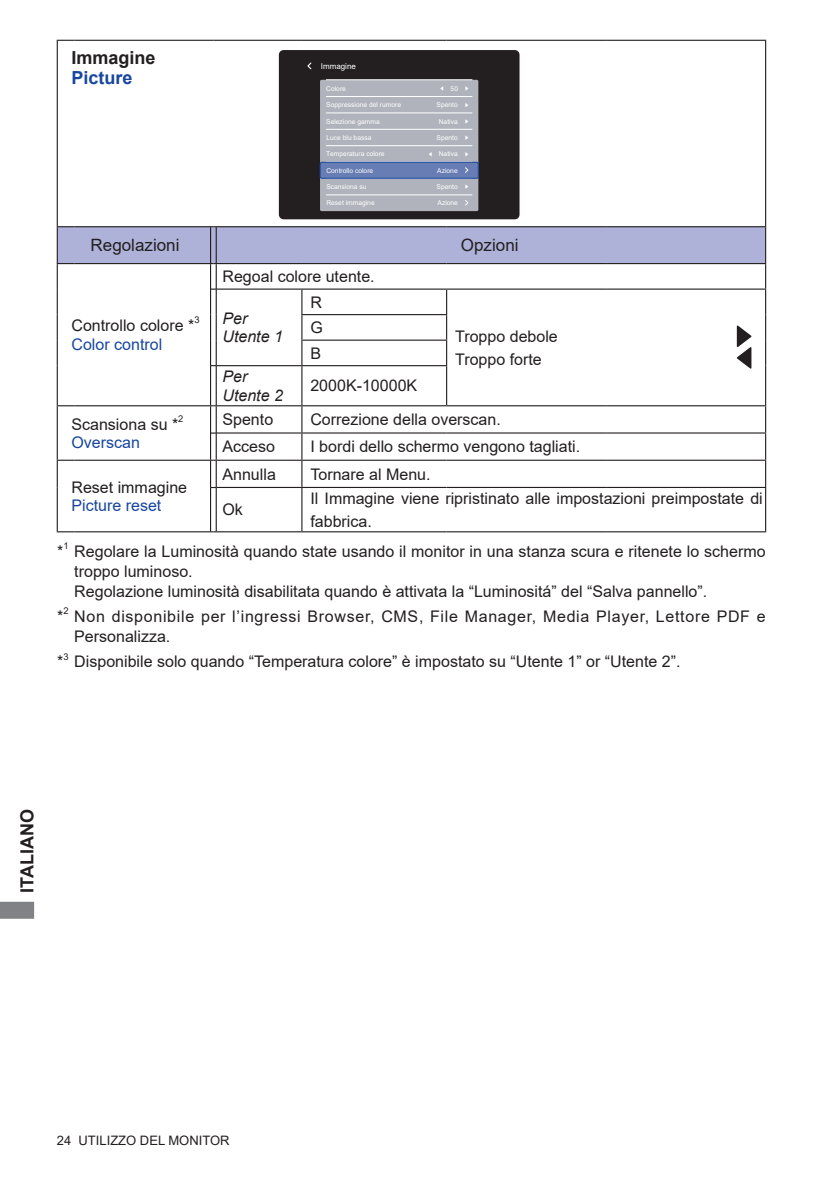
<style>
.page{position:relative;width:840px;height:1191px;background:#fff}
.page>*{position:absolute;margin:0;border:0;box-sizing:border-box;transform-origin:0 0}
.t1{font:700 18px "Arial";color:#231f20}
.t2{font:700 18px "Arial";color:#18469d}
.t3{font:17px "Arial";color:#231f20}
.t4{font:16px/22.6px "Arial";color:#231f20}
.t5{font:16px/19.8px "Arial";letter-spacing:.045em;color:#231f20}
.t6{font:16px "Arial";color:#18469d}
.t7{font:italic 16px/18.4px "Arial";color:#231f20}
.t8{font:13px "Arial";color:#231f20}
.t9{font:9.4px "Arial";color:#231f20}
.t10{font:8px "Arial";color:#fff}
.t11{font:6.6px "Arial";color:#fff}
</style>
<div class="page">
<svg style="left:0;top:901px;width:34px;height:17px"></svg>
<svg style="left:211px;top:369px;width:1px;height:36px"></svg>
<svg style="left:211px;top:488px;width:4px;height:43px"></svg>
<svg style="left:57px;top:40px;width:17px;height:1px"></svg>
<hr style="left:57px;top:41px;width:1px;height:185px;background:#231f20">
<hr style="left:74px;top:40px;width:139px;height:1px;background:#231f20">
<hr style="left:213px;top:40px;width:89px;height:1px;background:#231f20">
<hr style="left:302px;top:40px;width:144px;height:1px;background:#231f20">
<hr style="left:446px;top:40px;width:159px;height:1px;background:#231f20">
<hr style="left:605px;top:40px;width:160px;height:1px;background:#231f20">
<hr style="left:764px;top:41px;width:1px;height:185px;background:#231f20">
<hr style="left:57px;top:366px;width:1px;height:39px;background:#231f20">
<hr style="left:301px;top:366px;width:1px;height:39px;background:#231f20">
<hr style="left:74px;top:405px;width:139px;height:1px;background:#231f20">
<svg style="left:57px;top:405px;width:17px;height:82px"></svg>
<hr style="left:74px;top:459px;width:139px;height:2px;background:#231f20">
<hr style="left:57px;top:487px;width:1px;height:44px;background:#231f20">
<svg style="left:57px;top:531px;width:17px;height:1px"></svg>
<hr style="left:74px;top:531px;width:139px;height:1px;background:#231f20">
<hr style="left:210px;top:366px;width:1px;height:39px;background:#231f20">
<hr style="left:215px;top:366px;width:2px;height:39px;background:#231f20">
<hr style="left:213px;top:405px;width:89px;height:1px;background:#231f20">
<hr style="left:302px;top:405px;width:144px;height:1px;background:#231f20">
<hr style="left:446px;top:405px;width:159px;height:1px;background:#231f20">
<hr style="left:605px;top:405px;width:160px;height:1px;background:#231f20">
<hr style="left:217px;top:432px;width:85px;height:1px;background:#231f20">
<hr style="left:302px;top:432px;width:144px;height:1px;background:#231f20">
<hr style="left:446px;top:432px;width:159px;height:1px;background:#231f20">
<hr style="left:605px;top:432px;width:160px;height:1px;background:#231f20">
<hr style="left:213px;top:459px;width:89px;height:2px;background:#231f20">
<hr style="left:302px;top:459px;width:144px;height:2px;background:#231f20">
<svg style="left:301px;top:406px;width:1px;height:81px"></svg>
<hr style="left:446px;top:459px;width:159px;height:2px;background:#231f20">
<hr style="left:605px;top:459px;width:160px;height:2px;background:#231f20">
<hr style="left:217px;top:487px;width:85px;height:1px;background:#231f20">
<hr style="left:302px;top:487px;width:144px;height:1px;background:#231f20">
<hr style="left:301px;top:488px;width:1px;height:43px;background:#231f20">
<hr style="left:446px;top:487px;width:159px;height:1px;background:#231f20">
<hr style="left:605px;top:487px;width:160px;height:1px;background:#231f20">
<hr style="left:764px;top:488px;width:1px;height:43px;background:#231f20">
<hr style="left:213px;top:531px;width:89px;height:1px;background:#231f20">
<hr style="left:302px;top:531px;width:144px;height:1px;background:#231f20">
<hr style="left:446px;top:531px;width:159px;height:1px;background:#231f20">
<hr style="left:605px;top:531px;width:160px;height:1px;background:#231f20">
<hr style="left:215px;top:406px;width:2px;height:27px;background:#231f20">
<hr style="left:215px;top:433px;width:2px;height:26px;background:#231f20">
<hr style="left:215px;top:461px;width:2px;height:26px;background:#231f20">
<hr style="left:210px;top:487px;width:1px;height:44px;background:#231f20">
<hr style="left:215px;top:487px;width:2px;height:44px;background:#231f20">
<hr style="left:446px;top:366px;width:1px;height:39px;background:#231f20">
<hr style="left:764px;top:366px;width:1px;height:39px;background:#231f20">
<div style="left:279px;top:50px;width:240px;height:169px;background:#231f20;border-radius:5px"></div>
<div style="left:320px;top:80px;width:158px;height:131px;background:#b1b3bc;border-radius:2px"></div>
<svg style="left:307px;top:62px;width:5px;height:8px"></svg>
<hr style="left:326px;top:96px;width:146px;height:1px;background:#fff">
<hr style="left:326px;top:79px;width:146px;height:1px;background:#fff">
<hr style="left:326px;top:113px;width:146px;height:1px;background:#fff">
<hr style="left:326px;top:129px;width:146px;height:1px;background:#fff">
<hr style="left:326px;top:145px;width:146px;height:1px;background:#fff">
<hr style="left:326px;top:178px;width:146px;height:1px;background:#fff">
<hr style="left:326px;top:194px;width:146px;height:1px;background:#fff">
<svg style="left:465px;top:200px;width:3px;height:6px"></svg>
<div style="left:320px;top:162px;width:158px;height:16px;background:#677db4;border-radius:2px"></div>
<div style="left:320px;top:162px;width:158px;height:16px;border:1px solid #18469d;border-radius:2px"></div>
<svg style="left:465px;top:167px;width:3px;height:6px"></svg>
<svg style="left:57px;top:226px;width:708px;height:143px"></svg>
<svg style="left:210px;top:406px;width:6px;height:82px"></svg>
<p class="t1" style="left:71px;top:45px;width:86px">Immagine</p>
<p class="t2" style="left:71px;top:65px;width:63px">Picture</p>
<p class="t10" style="left:321px;top:61px;width:36px">Immagine</p>
<p class="t11" style="left:326px;top:100px;width:76px">Soppressione del rumore</p>
<p class="t11" style="left:436px;top:100px;width:23px">Spento</p>
<p class="t11" style="left:326px;top:84px;width:21px">Colore</p>
<p class="t11" style="left:450px;top:84px;width:9px">50</p>
<p class="t11" style="left:438px;top:117px;width:20px">Nativa</p>
<p class="t11" style="left:438px;top:149px;width:20px">Nativa</p>
<p class="t11" style="left:326px;top:117px;width:55px">Selezione gamma</p>
<p class="t11" style="left:326px;top:149px;width:60px">Temperatura colore</p>
<p class="t11" style="left:326px;top:133px;width:47px">Luce blu bassa</p>
<p class="t11" style="left:436px;top:133px;width:23px">Spento</p>
<p class="t11" style="left:326px;top:166px;width:48px">Controllo colore</p>
<p class="t11" style="left:437px;top:166px;width:22px">Azione</p>
<p class="t11" style="left:326px;top:182px;width:42px">Scansiona su</p>
<p class="t11" style="left:436px;top:182px;width:23px">Spento</p>
<p class="t11" style="left:326px;top:198px;width:50px">Reset immagine</p>
<p class="t11" style="left:437px;top:198px;width:22px">Azione</p>
<p class="t3" style="left:90px;top:233px;width:90px">Regolazioni</p>
<p class="t3" style="left:460px;top:233px;width:59px">Opzioni</p>
<p class="t4" style="left:71px;top:314px;width:124px">Controllo colore *</p>
<p class="t9" style="left:194px;top:314px;width:7px">3</p>
<p class="t6" style="left:71px;top:333px;width:92px">Color control</p>
<p class="t4" style="left:71px;top:412px;width:108px">Scansiona su *</p>
<p class="t9" style="left:178px;top:412px;width:7px">2</p>
<p class="t6" style="left:71px;top:431px;width:70px">Overscan</p>
<p class="t4" style="left:71px;top:475px;width:117px">Reset immagine</p>
<p class="t6" style="left:71px;top:494px;width:91px">Picture reset</p>
<p class="t4" style="left:222px;top:265px;width:154px">Regoal colore utente.</p>
<p class="t7" style="left:222px;top:309px;width:62px">Per<br>Utente 1</p>
<p class="t4" style="left:310px;top:290px;width:13px">R</p>
<p class="t4" style="left:310px;top:314px;width:14px;line-height:25.6px">G<br>B</p>
<p class="t7" style="left:222px;top:368px;width:62px">Per<br>Utente 2</p>
<p class="t4" style="left:310px;top:374px;width:108px">2000K-10000K</p>
<p class="t4" style="left:455px;top:325px;width:104px">Troppo debole<br>Troppo forte</p>
<p class="t4" style="left:222px;top:408px;width:52px">Spento</p>
<p class="t4" style="left:310px;top:408px;width:192px">Correzione della overscan.</p>
<p class="t4" style="left:222px;top:435px;width:54px">Acceso</p>
<p class="t4" style="left:310px;top:435px;width:271px">I bordi dello schermo vengono tagliati.</p>
<p class="t4" style="left:222px;top:462px;width:55px">Annulla</p>
<p class="t4" style="left:310px;top:462px;width:122px">Tornare al Menu.</p>
<p class="t4" style="left:222px;top:498px;width:22px">Ok</p>
<p class="t4" style="left:310px;top:487px;width:453px">Il Immagine viene ripristinato alle impostazioni preimpostate di fabbrica.</p>
<p class="t4" style="left:57px;top:540px;width:8px">*</p>
<p class="t9" style="left:63px;top:539px;width:7px">1</p>
<p class="t4" style="left:74px;top:541px;width:692px;line-height:19.8px">Regolare la Luminosità quando state usando il monitor in una stanza scura e ritenete lo schermo troppo luminoso.<br>Regolazione luminosità disabilitata quando è attivata la “Luminositá” del “Salva pannello”.</p>
<p class="t5" style="left:74px;top:606px;width:692px">Non disponibile per l’ingressi Browser, CMS, File Manager, Media Player, Lettore PDF e<br>Personalizza.</p>
<p class="t4" style="left:74px;top:650px;width:607px">Disponibile solo quando “Temperatura colore” è impostato su “Utente 1” or “Utente 2”.</p>
<p class="t4" style="left:57px;top:605px;width:8px">*</p>
<p class="t9" style="left:63px;top:604px;width:7px">2</p>
<p class="t4" style="left:57px;top:650px;width:8px">*</p>
<p class="t9" style="left:63px;top:650px;width:7px">3</p>
<p class="t1" style="left:14px;top:892px;width:85px;rotate:-90deg">ITALIANO</p>
<p class="t8" style="left:57px;top:1131px;width:174px">24 UTILIZZO DEL MONITOR</p>
</div>
